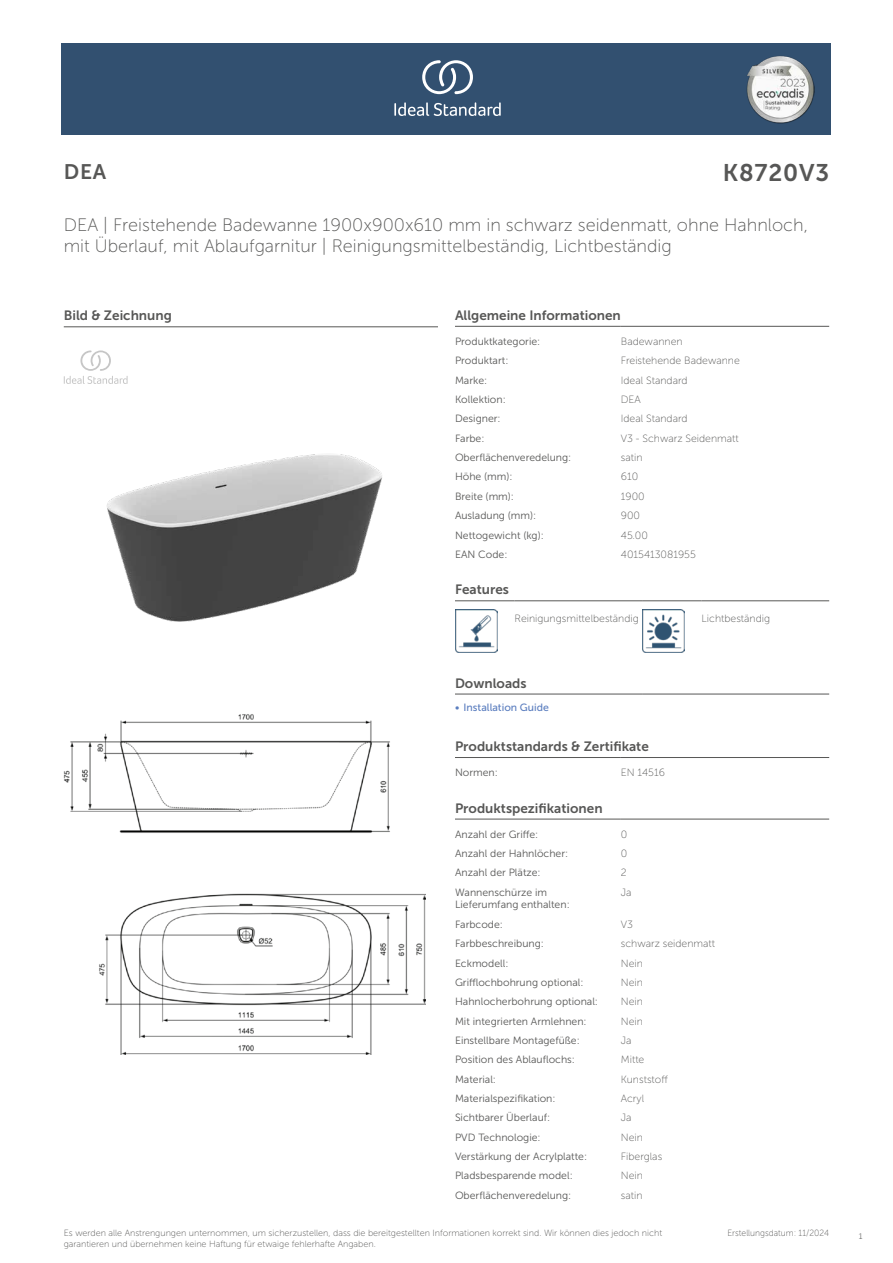
<style>
.page{position:relative;width:893px;height:1263px;background:#fff}
.page>*{position:absolute;margin:0;border:0;box-sizing:border-box;transform-origin:0 0}
.t1{font:24px "Museo Sans 700";letter-spacing:.035em;color:#575756}
.t2{font:21px "Museo Sans 700";color:#575756}
.t3{font:18px/21.6px "Museo Sans 100";color:#575756}
.t4{font:13.5px "Museo Sans 700";color:#575756}
.t5{font:10.5px/12.6px "Museo Sans 300";color:#575756}
.t6{font:10.5px "Museo Sans 100";color:#575756}
.t7{font:10.5px "Museo Sans 500";color:#5b7ebf}
.t8{font:9px/10.8px "Museo Sans 100";color:#575756}
.t9{font:9px "Museo Sans 100";color:#575756;scale:.95 1}
.t10{font:300 9px "Calibri";color:#575756;scale:.95 1}
</style>
<div class="page">
<div style="left:62px;top:43px;width:769px;height:91px;background:#325070"></div>
<hr style="left:455px;top:326px;width:166px;height:1px;background:#575756">
<hr style="left:621px;top:326px;width:208px;height:1px;background:#575756">
<hr style="left:455px;top:600px;width:59px;height:1px;background:#575756">
<hr style="left:514px;top:600px;width:128px;height:1px;background:#575756">
<hr style="left:642px;top:600px;width:60px;height:1px;background:#575756">
<hr style="left:702px;top:600px;width:127px;height:1px;background:#575756">
<img style="left:455px;top:609px;width:42px;height:43px">
<img style="left:642px;top:609px;width:43px;height:43px">
<hr style="left:455px;top:694px;width:187px;height:1px;background:#575756">
<hr style="left:642px;top:694px;width:187px;height:1px;background:#575756">
<hr style="left:455px;top:757px;width:166px;height:1px;background:#575756">
<hr style="left:621px;top:757px;width:208px;height:1px;background:#575756">
<hr style="left:455px;top:819px;width:166px;height:1px;background:#575756">
<hr style="left:621px;top:819px;width:208px;height:1px;background:#575756">
<img style="left:64px;top:714px;width:361px;height:340px">
<hr style="left:64px;top:327px;width:374px;height:1px;background:#575756">
<svg style="left:64px;top:350px;width:64px;height:34px"></svg>
<img style="left:107px;top:454px;width:275px;height:168px">
<svg style="left:394px;top:102px;width:107px;height:14px"></svg>
<svg style="left:422px;top:60px;width:51px;height:34px"></svg>
<img style="left:746px;top:56px;width:68px;height:67px">
<h2 class="t2" style="left:64px;top:160px;width:44px">DEA</h2>
<h1 class="t1" style="left:723px;top:160px;width:108px">K8720V3</h1>
<h3 class="t3" style="left:64px;top:214px;width:746px">DEA | Freistehende Badewanne 1900x900x610 mm in schwarz seidenmatt, ohne Hahnloch, mit Überlauf, mit Ablaufgarnitur | Reinigungsmittelbeständig, Lichtbeständig</h3>
<p class="t4" style="left:64px;top:308px;width:110px">Bild &amp; Zeichnung</p>
<p class="t4" style="left:455px;top:308px;width:167px">Allgemeine Informationen</p>
<p class="t5" style="left:455px;top:335px;width:87px">Produktkategorie:</p>
<p class="t6" style="left:621px;top:336px;width:63px">Badewannen</p>
<p class="t5" style="left:455px;top:354px;width:55px">Produktart:</p>
<p class="t6" style="left:621px;top:355px;width:121px">Freistehende Badewanne</p>
<p class="t5" style="left:455px;top:374px;width:34px">Marke:</p>
<p class="t6" style="left:621px;top:374px;width:68px">Ideal Standard</p>
<p class="t5" style="left:455px;top:393px;width:52px">Kollektion:</p>
<p class="t6" style="left:621px;top:394px;width:22px">DEA</p>
<p class="t5" style="left:455px;top:413px;width:47px">Designer:</p>
<p class="t6" style="left:621px;top:413px;width:68px">Ideal Standard</p>
<p class="t5" style="left:455px;top:432px;width:31px">Farbe:</p>
<p class="t6" style="left:621px;top:433px;width:120px">V3 - Schwarz Seidenmatt</p>
<p class="t5" style="left:455px;top:451px;width:118px">Oberflächenveredelung:</p>
<p class="t6" style="left:621px;top:452px;width:23px">satin</p>
<p class="t5" style="left:455px;top:471px;width:59px">Höhe (mm):</p>
<p class="t6" style="left:621px;top:471px;width:19px">610</p>
<p class="t5" style="left:455px;top:490px;width:61px">Breite (mm):</p>
<p class="t6" style="left:621px;top:491px;width:25px">1900</p>
<p class="t5" style="left:455px;top:509px;width:83px">Ausladung (mm):</p>
<p class="t6" style="left:621px;top:510px;width:21px">900</p>
<p class="t5" style="left:455px;top:529px;width:90px">Nettogewicht (kg):</p>
<p class="t6" style="left:621px;top:529px;width:29px">45.00</p>
<p class="t5" style="left:455px;top:548px;width:54px">EAN Code:</p>
<p class="t6" style="left:621px;top:549px;width:77px">4015413081955</p>
<p class="t4" style="left:455px;top:582px;width:55px">Features</p>
<p class="t6" style="left:514px;top:612px;width:126px">Reinigungsmittelbeständig</p>
<p class="t6" style="left:702px;top:612px;width:70px">Lichtbeständig</p>
<p class="t4" style="left:455px;top:675px;width:73px">Downloads</p>
<p class="t7" style="left:455px;top:701px;width:95px">• Installation Guide</p>
<p class="t4" style="left:455px;top:739px;width:195px">Produktstandards &amp; Zertifikate</p>
<p class="t5" style="left:455px;top:766px;width:44px">Normen:</p>
<p class="t6" style="left:621px;top:767px;width:46px">EN 14516</p>
<p class="t4" style="left:455px;top:800px;width:149px">Produktspezifikationen</p>
<p class="t5" style="left:455px;top:828px;width:85px">Anzahl der Griffe:</p>
<p class="t6" style="left:621px;top:828px;width:8px">0</p>
<p class="t5" style="left:455px;top:847px;width:115px">Anzahl der Hahnlöcher:</p>
<p class="t6" style="left:621px;top:848px;width:8px">0</p>
<p class="t5" style="left:455px;top:867px;width:87px">Anzahl der Plätze:</p>
<p class="t6" style="left:621px;top:867px;width:7px">2</p>
<p class="t5" style="left:455px;top:886px;width:116px">Wannenschürze im<br>Lieferumfang enthalten:</p>
<p class="t6" style="left:621px;top:887px;width:12px">Ja</p>
<p class="t5" style="left:455px;top:918px;width:49px">Farbcode:</p>
<p class="t6" style="left:621px;top:919px;width:14px">V3</p>
<p class="t5" style="left:455px;top:937px;width:90px">Farbbeschreibung:</p>
<p class="t6" style="left:621px;top:938px;width:96px">schwarz seidenmatt</p>
<p class="t5" style="left:455px;top:957px;width:55px">Eckmodell:</p>
<p class="t6" style="left:621px;top:957px;width:24px">Nein</p>
<p class="t5" style="left:455px;top:976px;width:130px">Grifflochbohrung optional:</p>
<p class="t6" style="left:621px;top:977px;width:24px">Nein</p>
<p class="t5" style="left:455px;top:995px;width:145px">Hahnlocherbohrung optional:</p>
<p class="t6" style="left:621px;top:996px;width:24px">Nein</p>
<p class="t5" style="left:455px;top:1015px;width:133px">Mit integrierten Armlehnen:</p>
<p class="t6" style="left:621px;top:1015px;width:24px">Nein</p>
<p class="t5" style="left:455px;top:1034px;width:126px">Einstellbare Montagefüße:</p>
<p class="t6" style="left:621px;top:1035px;width:12px">Ja</p>
<p class="t5" style="left:455px;top:1053px;width:121px">Position des Ablauflochs:</p>
<p class="t6" style="left:621px;top:1054px;width:25px">Mitte</p>
<p class="t5" style="left:455px;top:1073px;width:43px">Material:</p>
<p class="t6" style="left:621px;top:1073px;width:48px">Kunststoff</p>
<p class="t5" style="left:455px;top:1092px;width:102px">Materialspezifikation:</p>
<p class="t6" style="left:621px;top:1093px;width:25px">Acryl</p>
<p class="t5" style="left:455px;top:1111px;width:97px">Sichtbarer Überlauf:</p>
<p class="t6" style="left:621px;top:1112px;width:12px">Ja</p>
<p class="t5" style="left:455px;top:1131px;width:87px">PVD Technologie:</p>
<p class="t6" style="left:621px;top:1131px;width:24px">Nein</p>
<p class="t5" style="left:455px;top:1150px;width:134px">Verstärkung der Acrylplatte:</p>
<p class="t6" style="left:621px;top:1151px;width:43px">Fiberglas</p>
<p class="t5" style="left:455px;top:1169px;width:119px">Pladsbesparende model:</p>
<p class="t6" style="left:621px;top:1170px;width:24px">Nein</p>
<p class="t5" style="left:455px;top:1189px;width:118px">Oberflächenveredelung:</p>
<p class="t6" style="left:621px;top:1189px;width:23px">satin</p>
<p class="t8" style="left:64px;top:1227px;width:600px">Es werden alle Anstrengungen unternommen, um sicherzustellen, dass die bereitgestellten Informationen korrekt sind. Wir können dies jedoch nicht garantieren und übernehmen keine Haftung für etwaige fehlerhafte Angaben.</p>
<p class="t9" style="left:727px;top:1228px;width:109px">Erstellungsdatum: 11/2024</p>
<p class="t10" style="left:858px;top:1230px;width:6px">1</p>
</div>
